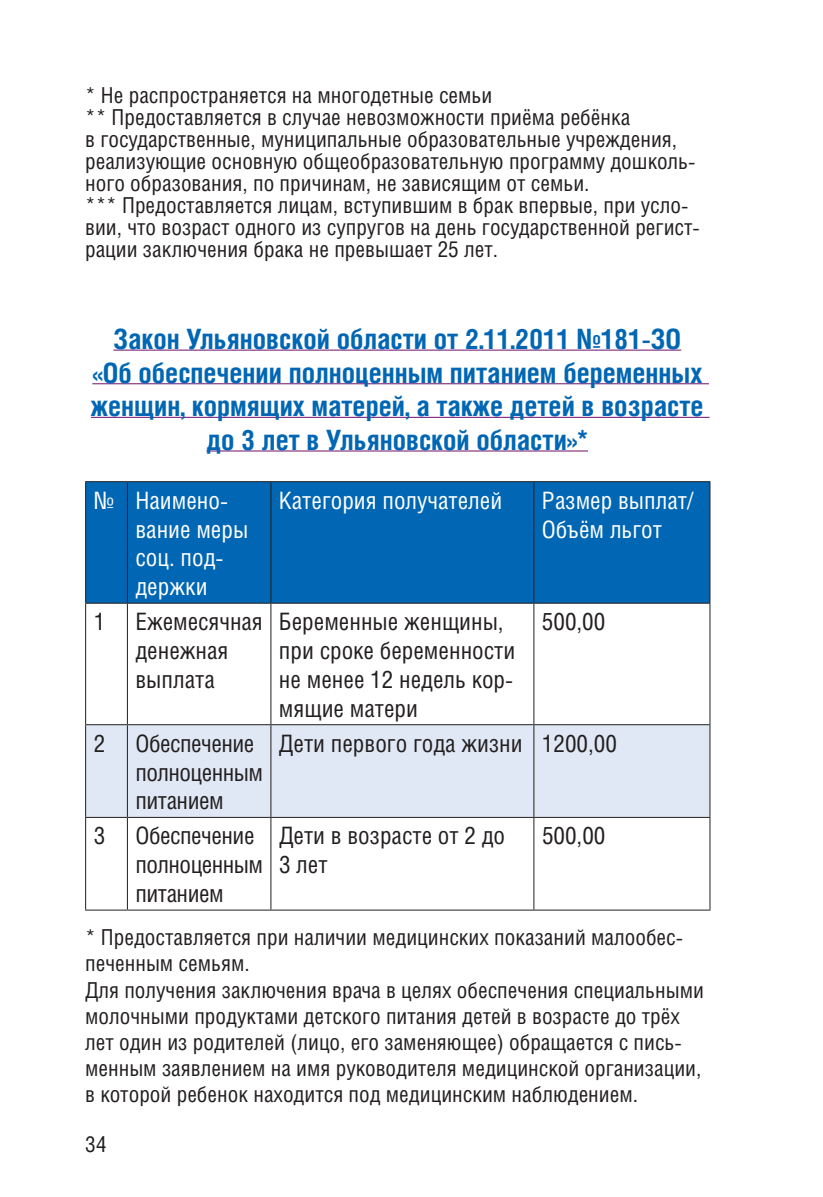
<style>
.page{position:relative;width:823px;height:1197px;background:#fff}
.page>*{position:absolute;margin:0;border:0;box-sizing:border-box;transform-origin:0 0}
.t1{font:700 28px/33.6px "Helios Cond";color:#0166b3;text-align:center}
.t2{font:24px/28.8px "Helios Cond";color:#231f20}
.t3{font:24px/28.8px "Helios Cond";color:#fff}
.t4{font:24px/28.8px "Helios Cond";letter-spacing:-.02em;color:#231f20}
.t5{font:22px/22px "Helios Cond";color:#231f20}
</style>
<div class="page">
<hr style="left:113px;top:349px;width:567px;height:1px;background:#7e287e">
<hr style="left:92px;top:383px;width:616px;height:1px;background:#7e287e">
<hr style="left:91px;top:417px;width:618px;height:1px;background:#7e287e">
<hr style="left:206px;top:450px;width:381px;height:1px;background:#7e287e">
<div style="left:86px;top:482px;width:623px;height:120px;background:#0166b3"></div>
<div style="left:86px;top:725px;width:623px;height:91px;background:#e1e8f5"></div>
<hr style="left:85px;top:481px;width:42px;height:1px;background:#231f20">
<hr style="left:85px;top:482px;width:1px;height:120px;background:#231f20">
<hr style="left:127px;top:481px;width:144px;height:1px;background:#231f20">
<hr style="left:127px;top:482px;width:1px;height:120px;background:#231f20">
<hr style="left:271px;top:481px;width:262px;height:1px;background:#231f20">
<hr style="left:270px;top:482px;width:1px;height:120px;background:#231f20">
<hr style="left:533px;top:481px;width:177px;height:1px;background:#231f20">
<hr style="left:533px;top:482px;width:1px;height:120px;background:#231f20">
<hr style="left:709px;top:482px;width:1px;height:120px;background:#231f20">
<hr style="left:85px;top:602px;width:42px;height:1px;background:#231f20">
<hr style="left:85px;top:603px;width:1px;height:121px;background:#231f20">
<hr style="left:127px;top:602px;width:144px;height:1px;background:#231f20">
<hr style="left:127px;top:603px;width:1px;height:121px;background:#231f20">
<hr style="left:271px;top:602px;width:262px;height:1px;background:#231f20">
<hr style="left:270px;top:603px;width:1px;height:121px;background:#231f20">
<hr style="left:533px;top:602px;width:177px;height:1px;background:#231f20">
<hr style="left:533px;top:603px;width:1px;height:121px;background:#231f20">
<hr style="left:709px;top:603px;width:1px;height:121px;background:#231f20">
<hr style="left:85px;top:724px;width:42px;height:1px;background:#231f20">
<hr style="left:85px;top:725px;width:1px;height:91px;background:#231f20">
<hr style="left:127px;top:724px;width:144px;height:1px;background:#231f20">
<hr style="left:127px;top:725px;width:1px;height:91px;background:#231f20">
<hr style="left:271px;top:724px;width:262px;height:1px;background:#231f20">
<hr style="left:270px;top:725px;width:1px;height:91px;background:#231f20">
<hr style="left:533px;top:724px;width:177px;height:1px;background:#231f20">
<hr style="left:533px;top:725px;width:1px;height:91px;background:#231f20">
<hr style="left:709px;top:725px;width:1px;height:91px;background:#231f20">
<hr style="left:85px;top:816px;width:42px;height:1px;background:#231f20">
<hr style="left:85px;top:817px;width:1px;height:92px;background:#231f20">
<hr style="left:127px;top:816px;width:144px;height:1px;background:#231f20">
<hr style="left:127px;top:817px;width:1px;height:92px;background:#231f20">
<hr style="left:271px;top:816px;width:262px;height:1px;background:#231f20">
<hr style="left:270px;top:817px;width:1px;height:92px;background:#231f20">
<hr style="left:533px;top:816px;width:177px;height:1px;background:#231f20">
<hr style="left:533px;top:817px;width:1px;height:92px;background:#231f20">
<hr style="left:709px;top:817px;width:1px;height:92px;background:#231f20">
<hr style="left:85px;top:909px;width:42px;height:1px;background:#231f20">
<hr style="left:127px;top:909px;width:144px;height:1px;background:#231f20">
<hr style="left:271px;top:909px;width:262px;height:1px;background:#231f20">
<hr style="left:533px;top:909px;width:177px;height:1px;background:#231f20">
<p class="t5" style="left:85px;top:83px;width:616px">* Не распространяется на многодетные семьи<br>** Предоставляется в случае невозможности приёма ребёнка<br>в государственные, муниципальные образовательные учреждения, реализующие основную общеобразовательную программу дошколь&shy;ного образования, по причинам, не зависящим от семьи.<br>*** Предоставляется лицам, вступившим в брак впервые, при усло&shy;вии, что возраст одного из супругов на день государственной регист&shy;рации заключения брака не превышает 25 лет.</p>
<p class="t1" style="left:91px;top:321px;width:613px">Закон Ульяновской области от 2.11.2011 №181-ЗО<br>«Об обеспечении полноценным питанием беременных женщин, кормящих матерей, а также детей в возрасте до 3 лет в Ульяновской области»*</p>
<p class="t3" style="left:135px;top:485px;width:114px;text-indent:-42px">№ Наимено&shy;вание меры соц. под&shy;держки</p>
<p class="t3" style="left:279px;top:485px;width:225px">Категория получателей</p>
<p class="t3" style="left:541px;top:485px;width:153px">Размер выплат/<br>Объём льгот</p>
<p class="t2" style="left:94px;top:606px;width:13px">1</p>
<p class="t2" style="left:135px;top:606px;width:129px">Ежемесячная денежная выплата</p>
<p class="t2" style="left:279px;top:606px;width:238px">Беременные женщины, при сроке беременности не менее 12 недель кор&shy;мящие матери</p>
<p class="t2" style="left:541px;top:606px;width:65px">500,00</p>
<p class="t2" style="left:94px;top:728px;width:13px">2</p>
<p class="t4" style="left:135px;top:728px;width:129px">Обеспечение полноценным питанием</p>
<p class="t2" style="left:279px;top:728px;width:339px">Дети первого года жизни 1200,00</p>
<p class="t2" style="left:94px;top:821px;width:13px">3</p>
<p class="t4" style="left:135px;top:821px;width:129px">Обеспечение полноценным питанием</p>
<p class="t2" style="left:279px;top:821px;width:227px">Дети в возрасте от 2 до<br>3 лет</p>
<p class="t2" style="left:541px;top:821px;width:65px">500,00</p>
<p class="t5" style="left:85px;top:924px;width:620px;line-height:26px">* Предоставляется при наличии медицинских показаний малообес&shy;печенным семьям.<br>Для получения заключения врача в целях обеспечения специальными молочными продуктами детского питания детей в возрасте до трёх лет один из родителей (лицо, его заменяющее) обращается с пись&shy;менным заявлением на имя руководителя медицинской организации, в которой ребенок находится под медицинским наблюдением.</p>
<p class="t5" style="left:85px;top:1132px;width:23px">34</p>
</div>
